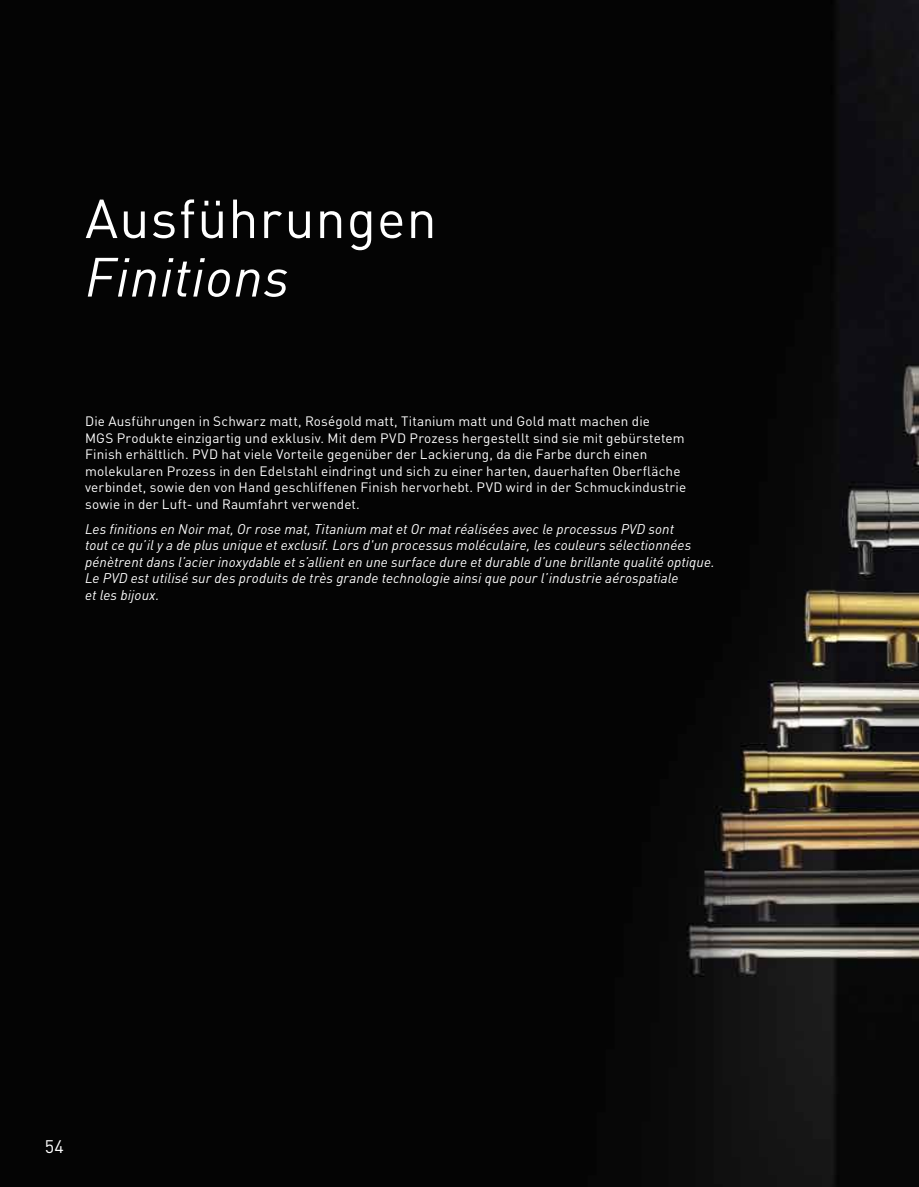
<style>
.page{position:relative;width:919px;height:1187px;background:#fff}
.page>*{position:absolute;margin:0;border:0;box-sizing:border-box;transform-origin:0 0}
.t1{font:italic 54.3px "DINOT";letter-spacing:.015em;color:#fff}
.t2{font:54px "DINOT";letter-spacing:.02em;color:#fff}
.t3{font:18px "DINOT";color:#fff}
.t4{font:italic 13.8px/16.5px "DINOT";letter-spacing:.005em;color:#fff}
.t5{font:13.5px/16.5px "DINOT";letter-spacing:.01em;color:#fff}
</style>
<div class="page">
<img style="left:0;top:0;width:916px;height:1186px">
<img style="left:916px;top:0;width:2px;height:1186px">
<h2 class="t2" style="left:85px;top:185px;width:353px">Ausführungen</h2>
<h1 class="t1" style="left:85px;top:243px;width:205px">Finitions</h1>
<p class="t5" style="left:85px;top:412px;width:602px">Die Ausführungen in Schwarz matt, Roségold matt, Titanium matt und Gold matt machen die<br>MGS Produkte einzigartig und exklusiv. Mit dem PVD Prozess hergestellt sind sie mit gebürstetem Finish erhältlich. PVD hat viele Vorteile gegenüber der Lackierung, da die Farbe durch einen molekularen Prozess in den Edelstahl eindringt und sich zu einer harten, dauerhaften Oberfläche verbindet, sowie den von Hand geschliffenen Finish hervorhebt. PVD wird in der Schmuckindustrie sowie in der Luft- und Raumfahrt verwendet.</p>
<p class="t4" style="left:85px;top:520px;width:631px">Les finitions en Noir mat, Or rose mat, Titanium mat et Or mat réalisées avec le processus PVD sont<br>tout ce qu’il y a de plus unique et exclusif. Lors d'un processus moléculaire, les couleurs sélectionnées pénètrent dans l’acier inoxydable et s’allient en une surface dure et durable d’une brillante qualité optique.<br>Le PVD est utilisé sur des produits de très grande technologie ainsi que pour l’industrie aérospatiale<br>et les bijoux.</p>
<h3 class="t3" style="left:45px;top:1135px;width:21px">54</h3>
</div>
